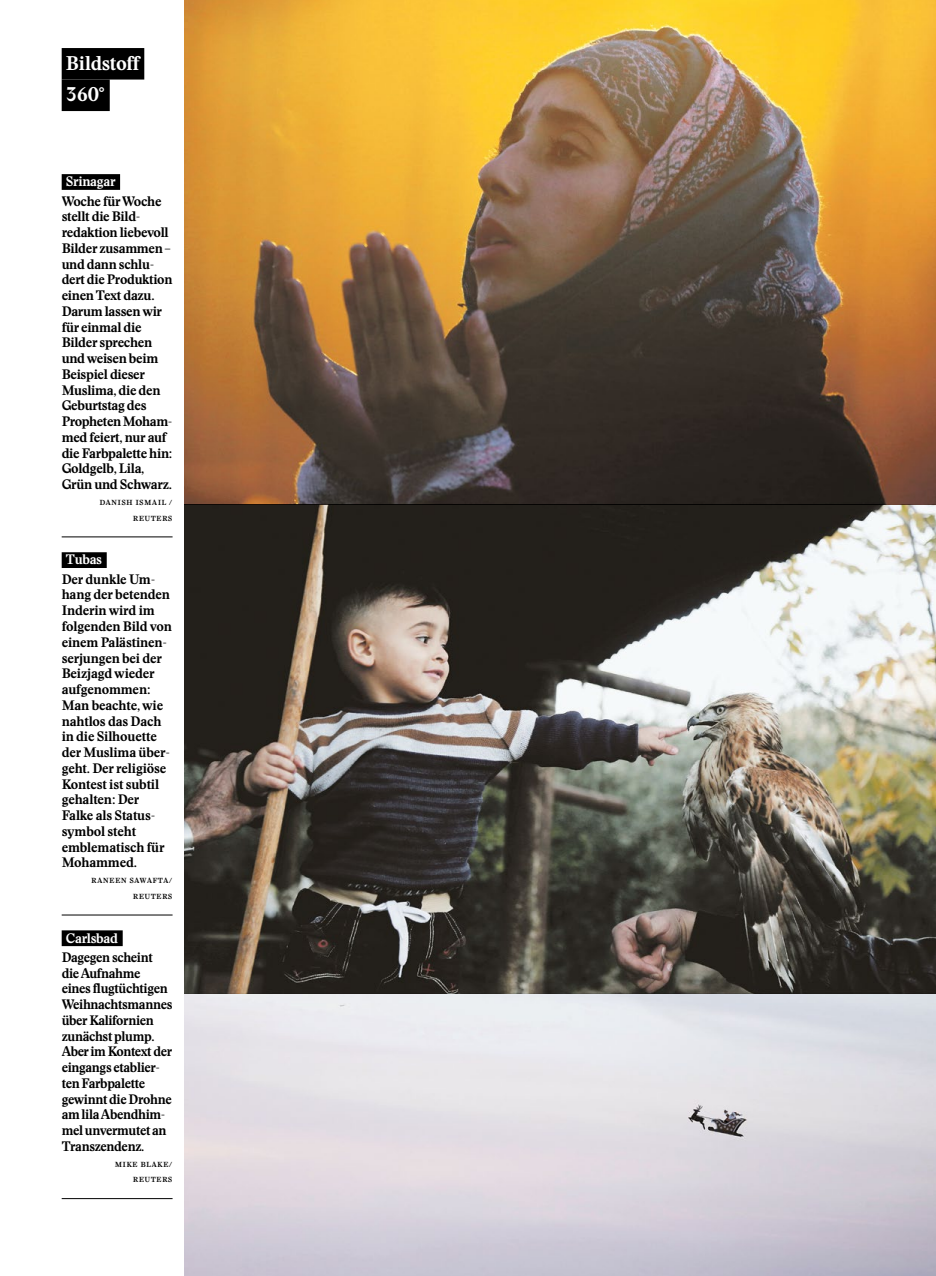
<style>
.page{position:relative;width:936px;height:1276px;background:#fff}
.page>*{position:absolute;margin:0;border:0;box-sizing:border-box;transform-origin:0 0}
.t1{font:700 19.5px/31.5px "Stanley";letter-spacing:-.02em;color:#fff}
.t2{font:700 13.5px/15.8px "Stanley";letter-spacing:-.025em;color:#000}
.t3{font:700 13.5px "Stanley";letter-spacing:-.025em;color:#fff}
.t4{font:10.5px/15.8px "Stanley";letter-spacing:.025em;color:#000;text-align:right}
</style>
<div class="page">
<div style="left:62px;top:48px;width:82px;height:32px;background:#000"></div>
<div style="left:62px;top:80px;width:48px;height:31px;background:#000"></div>
<img style="left:184px;top:0;width:751px;height:1276px">
<div style="left:62px;top:930px;width:61px;height:16px;background:#000"></div>
<hr style="left:62px;top:1198px;width:110px;height:1px;background:#000">
<div style="left:62px;top:552px;width:45px;height:16px;background:#000"></div>
<hr style="left:62px;top:914px;width:110px;height:1px;background:#000">
<div style="left:62px;top:174px;width:58px;height:16px;background:#000"></div>
<hr style="left:62px;top:536px;width:110px;height:1px;background:#000">
<h1 class="t1" style="left:66px;top:47px;width:75px">Bildstoff<br>360°</h1>
<p class="t3" style="left:66px;top:172px;width:51px">Srinagar</p>
<p class="t2" style="left:62px;top:193px;width:112px">Woche für Woche stellt die Bild&shy;redaktion liebevoll<br>Bilder zusammen – und dann schlu&shy;dert die Produktion einen Text dazu.<br>Darum lassen wir für einmal die<br>Bilder sprechen und weisen beim<br>Beispiel dieser<br>Muslima, die den<br>Geburtstag des<br>Propheten Moham&shy;med feiert, nur auf die Farbpalette hin:<br>Goldgelb, Lila,<br>Grün und Schwarz.</p>
<p class="t4" style="left:99px;top:493px;width:75px">Danish Ismail /<br>Reuters</p>
<p class="t3" style="left:66px;top:550px;width:38px">Tubas</p>
<p class="t2" style="left:62px;top:571px;width:112px">Der dunkle Um&shy;hang der betenden<br>Inderin wird im folgenden Bild von einem Palästinen&shy;serjungen bei der<br>Beizjagd wieder aufgenommen:<br>Man beachte, wie nahtlos das Dach in die Silhouette der Muslima über&shy;geht. Der religiöse<br>Kontest ist subtil gehalten: Der<br>Falke als Status&shy;symbol steht emblematisch für<br>Mohammed.</p>
<p class="t4" style="left:91px;top:871px;width:83px">Raneen Sawafta/<br>Reuters</p>
<p class="t3" style="left:66px;top:928px;width:54px">Carlsbad</p>
<p class="t2" style="left:62px;top:949px;width:112px">Dagegen scheint die Aufnahme eines flugtüchtigen<br>Weihnachtsmannes über Kalifornien zunächst plump.<br>Aber im Kontext der eingangs etablier&shy;ten Farbpalette gewinnt die Drohne am lila Abendhim&shy;mel unvermutet an<br>Transzendenz.</p>
<p class="t4" style="left:115px;top:1155px;width:59px">Mike Blake/<br>Reuters</p>
</div>
